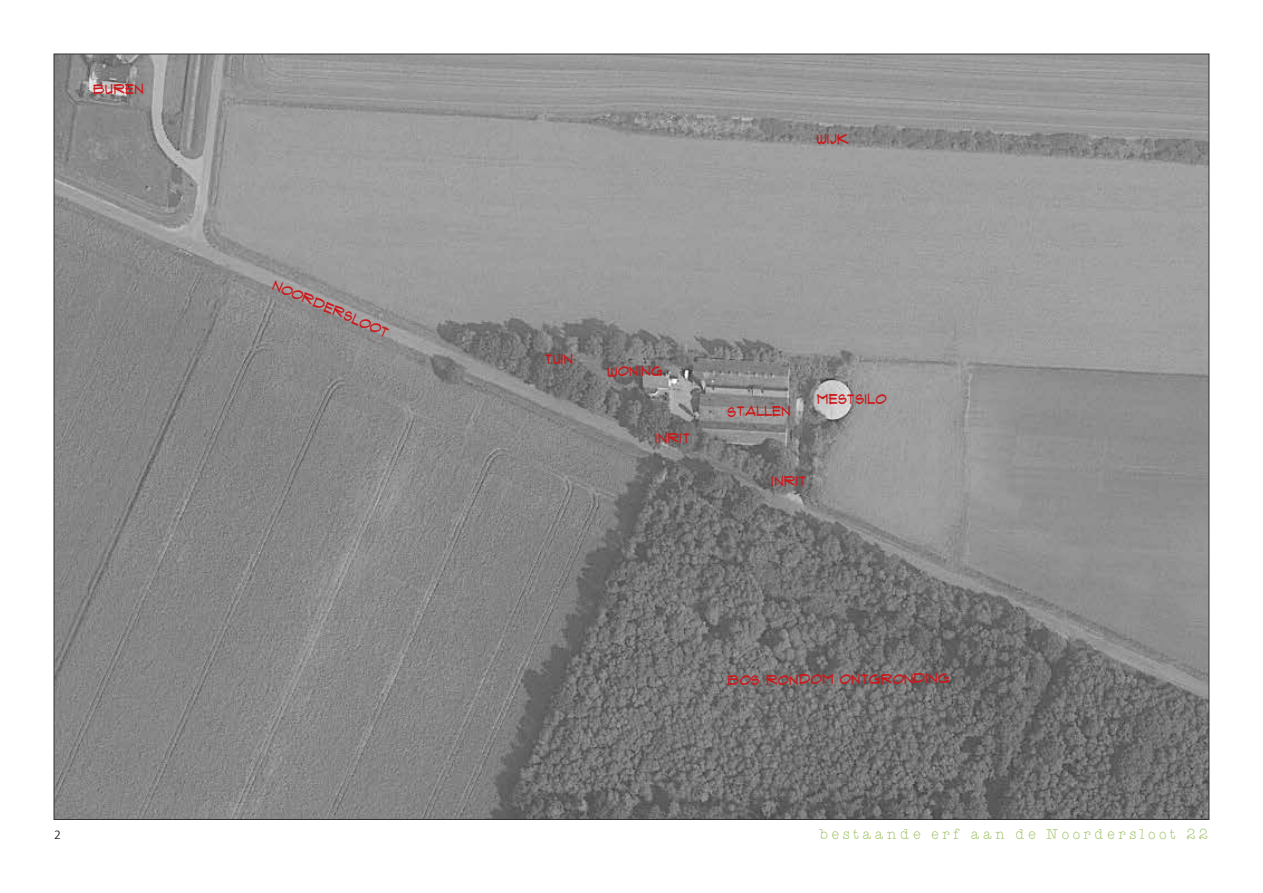
<style>
.page{position:relative;width:1263px;height:893px;background:#fff}
.page>*{position:absolute;margin:0;border:0;box-sizing:border-box;transform-origin:0 0}
.t1{font:15px "Typewriterhand";letter-spacing:.17em;color:#94bc57}
.t2{font:13.5px "Flux Architect";color:#cd171a}
.t3{font:300 13.5px "Calibri";color:#000}
</style>
<div class="page">
<img style="left:56px;top:56px;width:1151px;height:762px">
<p class="t2" style="left:93px;top:80px;width:52px">BUREN</p>
<p class="t2" style="left:277px;top:276px;width:126px;rotate:23deg">NOORDERSLOOT</p>
<p class="t2" style="left:817px;top:131px;width:34px">WIJK</p>
<p class="t2" style="left:545px;top:350px;width:30px">TUIN</p>
<p class="t2" style="left:608px;top:363px;width:57px">WONING</p>
<p class="t2" style="left:656px;top:429px;width:37px">INRIT</p>
<p class="t2" style="left:728px;top:403px;width:65px">STALLEN</p>
<p class="t2" style="left:817px;top:391px;width:72px">MESTSILO</p>
<p class="t2" style="left:772px;top:472px;width:37px">INRIT</p>
<p class="t2" style="left:728px;top:670px;width:224px">BOS RONDOM ONTGRONDING</p>
<p class="t3" style="left:54px;top:826px;width:8px">2</p>
<p class="t1" style="left:820px;top:827px;width:391px">bestaande erf aan de Noordersloot 22</p>
</div>
